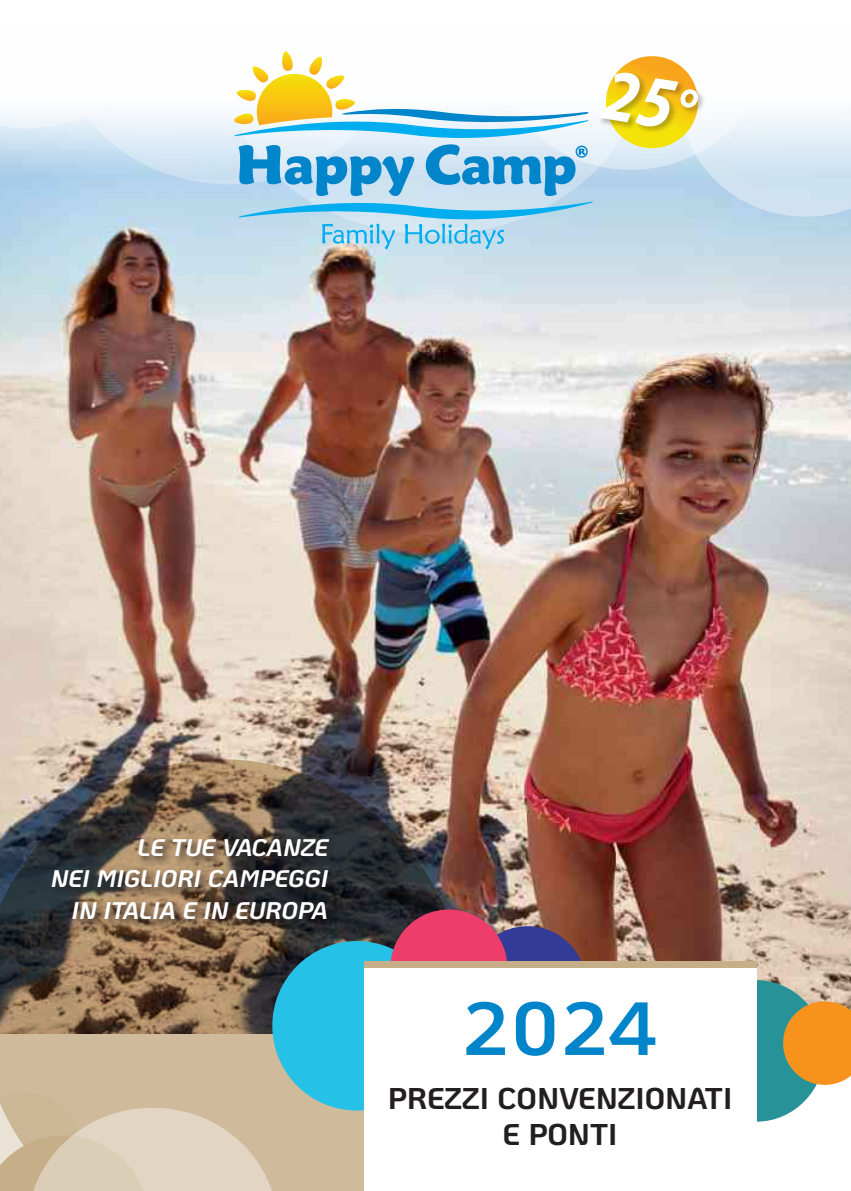
<style>
.page{position:relative;width:851px;height:1191px;background:#fff}
.page>*{position:absolute;margin:0;border:0;box-sizing:border-box;transform-origin:0 0}
.t1{font:700 75px "Ko Ho";color:#0084ca}
.t2{font:700 30px/36px "Ko Ho";color:#231f20;text-align:center}
.t3{font:italic 700 24px/31.5px "Ko Ho";color:#fff;text-align:right}
</style>
<div class="page">
<img style="left:0;top:128px;width:850px;height:873px">
<img style="left:0;top:759px;width:463px;height:432px">
<div style="left:272px;top:941px;width:169px;height:169px;background:#26c1e7;border-radius:50%"></div>
<div style="left:469px;top:926px;width:117px;height:117px;background:#323b95;border-radius:50%"></div>
<div style="left:390px;top:909px;width:117px;height:117px;background:#ef3d6b;border-radius:50%"></div>
<div style="left:687px;top:980px;width:137px;height:141px;background:#279399;border-radius:50%"></div>
<svg style="left:783px;top:1001px;width:67px;height:83px;background:#db9431"></svg>
<div style="left:364px;top:961px;width:392px;height:230px;background:#fff"></div>
<div style="left:364px;top:961px;width:392px;height:6px;background:#c5ae88"></div>
<svg style="left:0;top:1092px;width:277px;height:99px;background:#d7c7ae"></svg>
<div style="left:50px;top:836px;width:290px;height:94px;background:#231f20;opacity:.83"></div>
<svg style="left:0;top:113px;width:61px;height:15px"></svg>
<svg style="left:61px;top:113px;width:173px;height:71px;background:#d3e6f4"></svg>
<svg style="left:234px;top:51px;width:616px;height:198px"></svg>
<p class="t3" style="left:51px;top:831px;width:279px">LE TUE VACANZE<br>NEI MIGLIORI CAMPEGGI<br>IN ITALIA E IN EUROPA</p>
<h1 class="t1" style="left:463px;top:966px;width:195px">2024</h1>
<p class="t2" style="left:388px;top:1080px;width:346px">PREZZI CONVENZIONATI<br>E PONTI</p>
</div>
